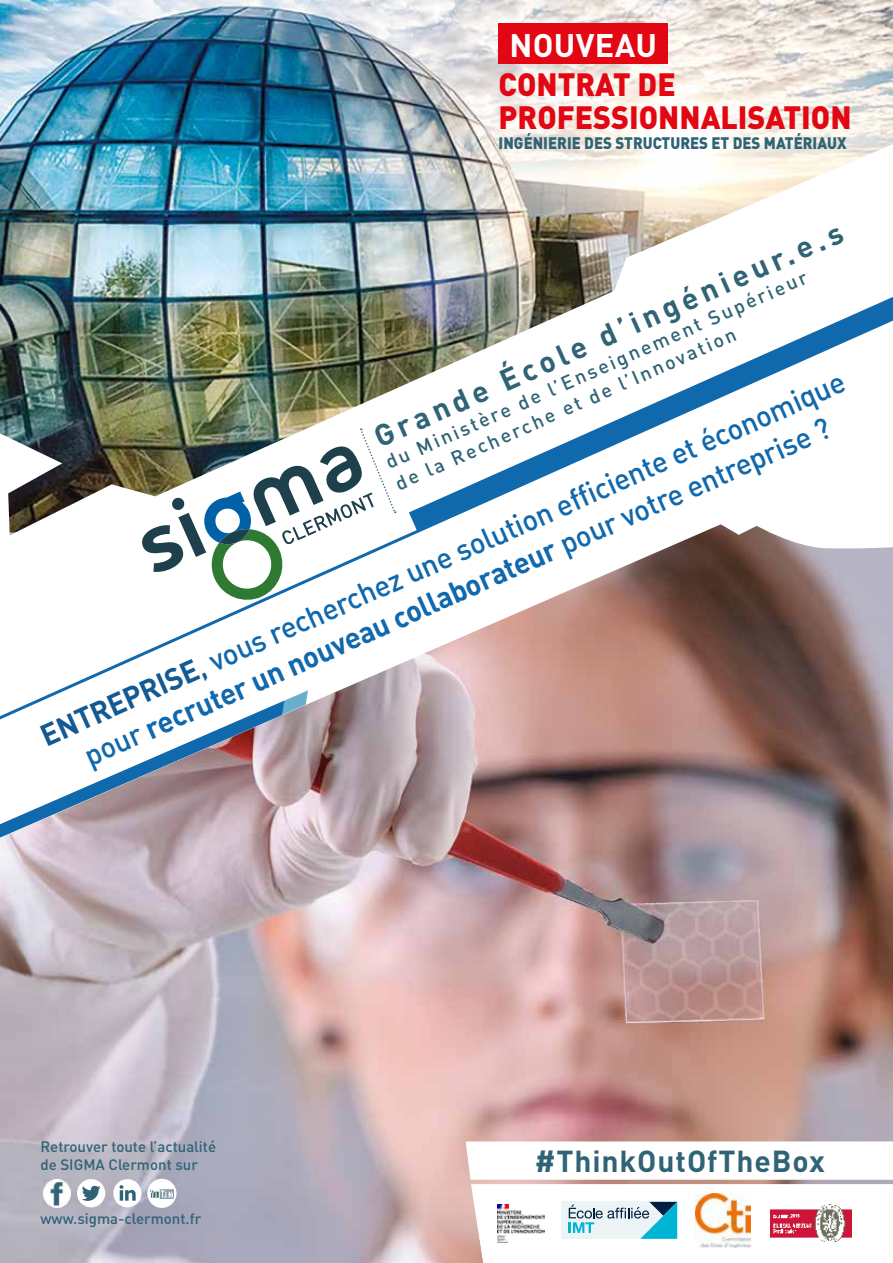
<style>
.page{position:relative;width:893px;height:1263px;background:#fff}
.page>*{position:absolute;margin:0;border:0;box-sizing:border-box;transform-origin:0 0}
.t1{font:700 32.25px "DIN";letter-spacing:.01em;color:#fff}
.t2{font:900 31.95px/32.7px "DIN";color:#e30613;scale:.95 1}
.t3{font:30px "DIN Medium Alternate";color:#1068ad}
.t4{font:700 30px "DIN";color:#1068ad}
.t5{font:700 30px "DIN";letter-spacing:.03em;color:#2f6375}
.t6{font:500 19.5px/23.4px "DIN";color:#2f6375}
.t7{font:900 16.5px "DIN";color:#2f6375;scale:.91 1}
.t8{font:500 15px/18px "DIN";color:#2f6375}
.s1{font-family:"DIN";font-weight:700;color:#135994}
.s2{color:#135994}
.s3{font-family:"DIN Medium Alternate";font-weight:400}
</style>
<div class="page">
<img style="left:0;top:847px;width:893px;height:416px">
<img style="left:0;top:0;width:893px;height:132px">
<img style="left:0;top:132px;width:893px;height:715px">
<img style="left:0;top:298px;width:893px;height:430px">
<svg style="left:0;top:690px;width:308px;height:147px"></svg>
<svg style="left:0;top:701px;width:284px;height:136px"></svg>
<img style="left:43px;top:1179px;width:28px;height:29px">
<svg style="left:113px;top:1179px;width:28px;height:28px"></svg>
<svg style="left:77px;top:1179px;width:28px;height:28px"></svg>
<svg style="left:466px;top:1141px;width:427px;height:122px"></svg>
<div style="left:499px;top:23px;width:169px;height:41px;background:#e30613"></div>
<div style="left:147px;top:1179px;width:29px;height:29px;background:#fff;border-radius:50%"></div>
<img style="left:150px;top:1188px;width:23px;height:10px">
<img style="left:497px;top:1204px;width:48px;height:38px">
<h1 class="t1" style="left:509px;top:24px;width:149px">NOUVEAU</h1>
<h2 class="t2" style="left:499px;top:67px;width:373px">CONTRAT DE<br>PROFESSIONNALISATION</h2>
<p class="t7" style="left:499px;top:132px;width:384px">INGÉNIERIE DES STRUCTURES ET DES MATÉRIAUX</p>
<h3 class="t5" style="left:368px;top:420px;width:511px;rotate:-24deg">Grande École d’ingénieur.e.s</h3>
<p class="t6" style="left:382px;top:451px;width:461px;rotate:-24deg">du Ministère de l’Enseignement Supérieur de la Recherche et de l’Innovation</p>
<h3 class="t3" style="left:34px;top:719px;width:878px;rotate:-24deg"><span class="s1">ENTREPRISE</span><span class="s2">,</span> vous recherchez une solution effi ciente et économique</h3>
<h3 class="t4" style="left:78px;top:739px;width:815px;rotate:-24deg"><span class="s3">pour</span> recruter un nouveau collaborateur <span class="s3">pour votre entreprise ?</span></h3>
<p class="t8" style="left:40px;top:1137px;width:177px">Retrouver toute l’actualité de SIGMA Clermont sur</p>
<p class="t8" style="left:40px;top:1209px;width:162px">www.sigma-clermont.fr</p>
<h3 class="t5" style="left:535px;top:1142px;width:292px">#ThinkOutOfTheBox</h3>
</div>
